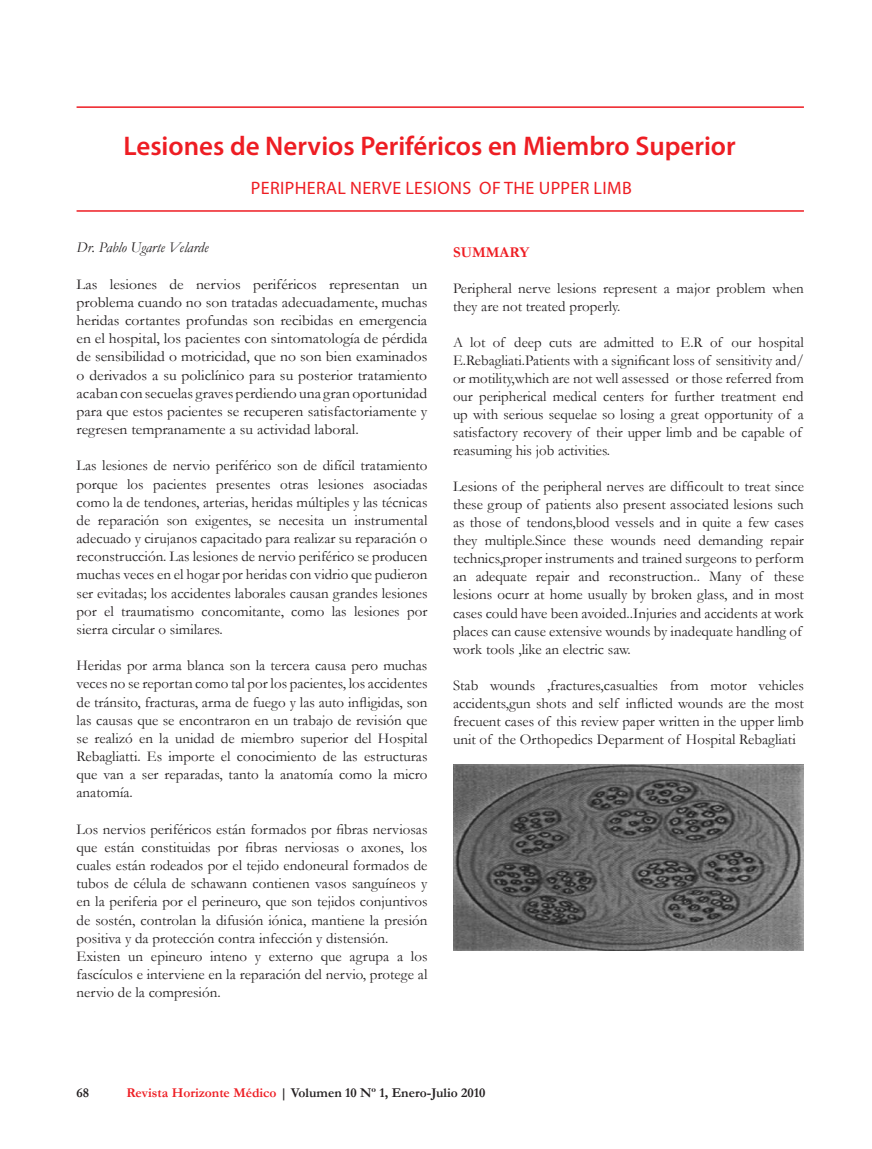
<style>
.page{position:relative;width:872px;height:1149px;background:#fff}
.page>*{position:absolute;margin:0;border:0;box-sizing:border-box;transform-origin:0 0}
.t1{font:600 27px "Myriad Pro";color:#ee1d23}
.t2{font:18px "Myriad Pro";letter-spacing:.02em;color:#ee1d23}
.t3{font:15px/18.1px "Garamond";color:#231f20;text-align:justify}
.t4{font:15px/18.1px "Garamond";color:#231f20;text-align:justify;scale:1.04 1}
.t5{font:italic 15px "Garamond";color:#231f20}
.t6{font:700 15px "Garamond";color:#ee1d23}
.t7{font:700 13.5px "Garamond";color:#231f20}
.s1{color:#ee1d23}
</style>
<div class="page">
<img style="left:453px;top:764px;width:351px;height:186px">
<hr style="left:77px;top:106px;width:727px;height:2px;background:#ee1d23">
<hr style="left:77px;top:210px;width:727px;height:2px;background:#ee1d23">
<p class="t1" style="left:123px;top:129px;width:614px">Lesiones de Nervios Periféricos en Miembro Superior</p>
<p class="t2" style="left:251px;top:177px;width:382px">PERIPHERAL NERVE LESIONS OF THE UPPER LIMB</p>
<p class="t5" style="left:77px;top:238px;width:133px">Dr. Pablo Ugarte Velarde</p>
<p class="t4" style="left:77px;top:275px;width:339px">Las lesiones de nervios periféricos representan un problema cuando no son tratadas adecuadamente, muchas heridas cortantes profundas son recibidas en emergencia en el hospital, los pacientes con sintomatología de pérdida de sensibilidad o motricidad, que no son bien examinados o derivados a su policlínico para su posterior tratamiento acaban con secuelas graves perdiendo una gran oportunidad para que estos pacientes se recuperen satisfactoriamente y regresen tempranamente a su actividad laboral.</p>
<p class="t3" style="left:77px;top:456px;width:352px">Las lesiones de nervio periférico son de difícil tratamiento porque los pacientes presentes otras lesiones asociadas como la de tendones, arterias, heridas múltiples y las técnicas de reparación son exigentes, se necesita un instrumental adecuado y cirujanos capacitado para realizar su reparación o reconstrucción. Las lesiones de nervio periférico se producen muchas veces en el hogar por heridas con vidrio que pudieron ser evitadas; los accidentes laborales causan grandes lesiones por el traumatismo concomitante, como las lesiones por sierra circular o similares.</p>
<p class="t3" style="left:77px;top:656px;width:352px">Heridas por arma blanca son la tercera causa pero muchas veces no se reportan como tal por los pacientes, los accidentes de tránsito, fracturas, arma de fuego y las auto infligidas, son las causas que se encontraron en un trabajo de revisión que se realizó en la unidad de miembro superior del Hospital Rebagliatti. Es importe el conocimiento de las estructuras que van a ser reparadas, tanto la anatomía como la micro anatomía.</p>
<p class="t3" style="left:77px;top:819px;width:352px">Los nervios periféricos están formados por fibras nerviosas que están constituidas por fibras nerviosas o axones, los cuales están rodeados por el tejido endoneural formados de tubos de célula de schawann contienen vasos sanguíneos y en la periferia por el perineuro, que son tejidos conjuntivos de sostén, controlan la difusión iónica, mantiene la presión positiva y da protección contra infección y distensión.</p>
<p class="t3" style="left:77px;top:946px;width:352px">Existen un epineuro inteno y externo que agrupa a los fascículos e interviene en la reparación del nervio, protege al nervio de la compresión.</p>
<p class="t6" style="left:453px;top:243px;width:78px">SUMMARY</p>
<p class="t3" style="left:453px;top:279px;width:352px">Peripheral nerve lesions represent a major problem when they are not treated properly.</p>
<p class="t3" style="left:453px;top:333px;width:352px;text-align:left">A lot of deep cuts are admitted to E.R of our hospital E.Rebagliati.Patients with a significant loss of sensitivity and/ or motility,which are not well assessed or those referred from our peripherical medical centers for further treatment end up with serious sequelae so losing a great opportunity of a satisfactory recovery of their upper limb and be capable of reasuming his job activities.</p>
<p class="t3" style="left:453px;top:477px;width:352px;text-align:left">Lesions of the peripheral nerves are difficoult to treat since these group of patients also present associated lesions such as those of tendons,blood vessels and in quite a few cases they multiple.Since these wounds need demanding repair technics,proper instruments and trained surgeons to perform an adequate repair and reconstruction.. Many of these lesions ocurr at home usually by broken glass, and in most cases could have been avoided..Injuries and accidents at work places can cause extensive wounds by inadequate handling of work tools ,like an electric saw.</p>
<p class="t3" style="left:453px;top:675px;width:352px">Stab wounds ,fractures,casualties from motor vehicles accidents,gun shots and self inflicted wounds are the most frecuent cases of this review paper written in the upper limb unit of the Orthopedics Deparment of Hospital Rebagliati</p>
<p class="t7" style="left:77px;top:1083px;width:14px">68</p>
<p class="t7" style="left:126px;top:1083px;width:361px"><span class="s1">Revista Horizonte Médico</span> | Volumen 10 Nº 1, Enero-Julio 2010</p>
</div>
